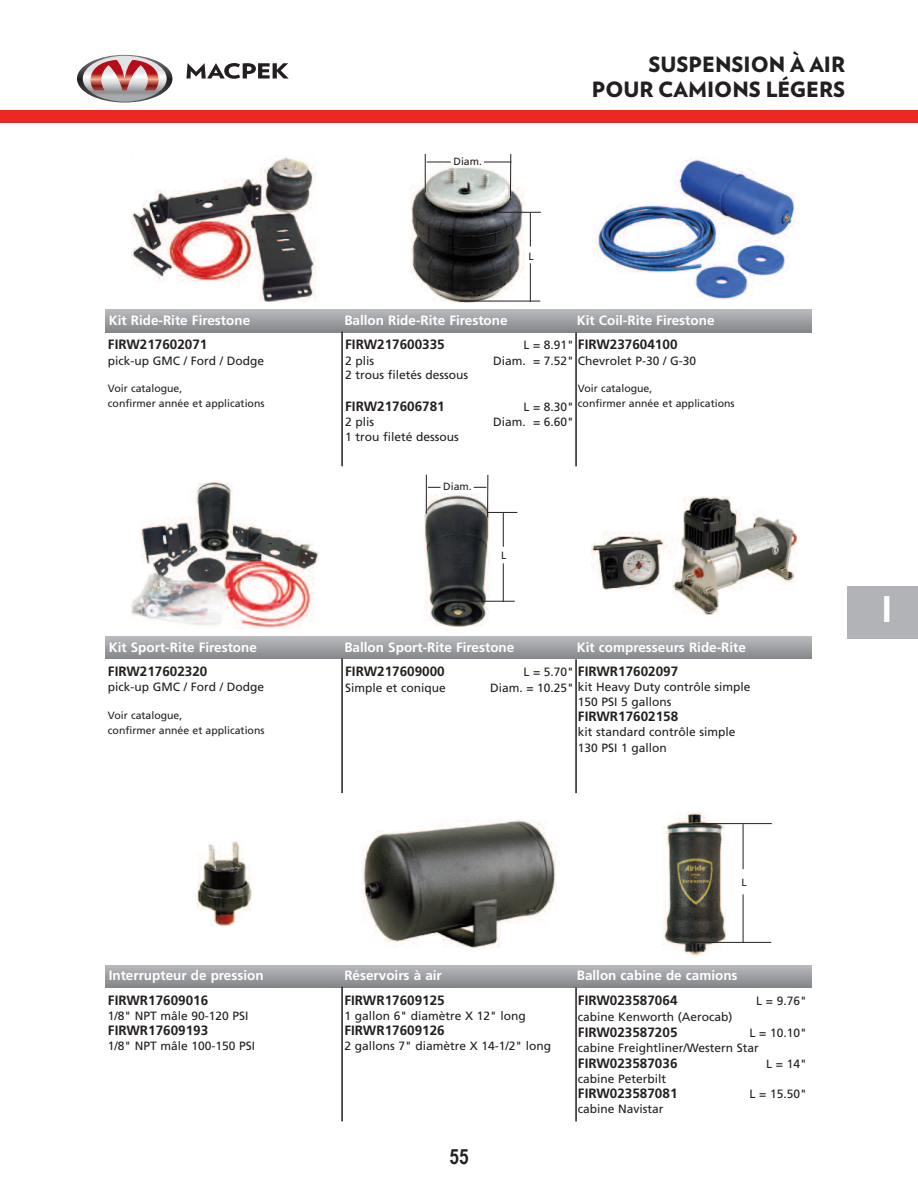
<style>
.page{position:relative;width:918px;height:1188px;background:#fff}
.page>*{position:absolute;margin:0;border:0;box-sizing:border-box;transform-origin:0 0}
.t1{font:700 36px "Arial";color:#fff}
.t2{font:900 21px/25.7px "Verlag";color:#231f20;text-align:right}
.t3{font:700 21px "Arial Narrow";color:#231f20}
.t4{font:700 13.5px "Frutiger";color:#231f20}
.t5{font:700 13.5px "Frutiger";color:#fff}
.t6{font:12px/15.6px "Frutiger";color:#231f20}
.t7{font:10.5px/14.9px "Frutiger";color:#231f20}
</style>
<div class="page">
<img style="left:132px;top:156px;width:184px;height:146px">
<img style="left:410px;top:163px;width:115px;height:140px">
<img style="left:595px;top:158px;width:200px;height:142px">
<div style="left:106px;top:310px;width:706px;height:22px;background:linear-gradient(to bottom,#b7b8bc,#888a8d)"></div>
<hr style="left:341px;top:332px;width:2px;height:134px;background:#231f20">
<hr style="left:575px;top:332px;width:2px;height:134px;background:#231f20">
<img style="left:131px;top:483px;width:188px;height:145px">
<img style="left:424px;top:494px;width:65px;height:133px">
<img style="left:592px;top:497px;width:204px;height:117px">
<div style="left:106px;top:637px;width:706px;height:22px;background:linear-gradient(to bottom,#b8b9bd,#87898c)"></div>
<hr style="left:341px;top:659px;width:2px;height:134px;background:#231f20">
<hr style="left:575px;top:659px;width:2px;height:134px;background:#231f20">
<img style="left:197px;top:842px;width:54px;height:84px">
<img style="left:363px;top:820px;width:193px;height:128px">
<img style="left:663px;top:812px;width:62px;height:143px">
<div style="left:106px;top:965px;width:706px;height:22px;background:linear-gradient(to bottom,#b8b9bd,#888a8d)"></div>
<hr style="left:341px;top:987px;width:2px;height:134px;background:#231f20">
<hr style="left:575px;top:988px;width:2px;height:133px;background:#231f20">
<svg style="left:77px;top:55px;width:95px;height:48px"></svg>
<svg style="left:186px;top:63px;width:103px;height:16px"></svg>
<div style="left:0;top:111px;width:918px;height:12px;background:#ea2924"></div>
<hr style="left:461px;top:212px;width:80px;height:1px;background:#231f20">
<hr style="left:460px;top:301px;width:80px;height:1px;background:#231f20">
<hr style="left:530px;top:213px;width:1px;height:34px;background:#231f20">
<hr style="left:530px;top:263px;width:1px;height:39px;background:#231f20">
<hr style="left:425px;top:154px;width:1px;height:39px;background:#231f20">
<hr style="left:510px;top:154px;width:1px;height:43px;background:#231f20">
<svg style="left:427px;top:162px;width:24px;height:1px"></svg>
<svg style="left:484px;top:162px;width:27px;height:1px"></svg>
<hr style="left:487px;top:512px;width:30px;height:1px;background:#231f20">
<hr style="left:458px;top:601px;width:57px;height:1px;background:#231f20">
<hr style="left:503px;top:513px;width:1px;height:34px;background:#231f20">
<hr style="left:503px;top:563px;width:1px;height:39px;background:#231f20">
<hr style="left:426px;top:475px;width:1px;height:39px;background:#231f20">
<hr style="left:487px;top:475px;width:1px;height:43px;background:#231f20">
<svg style="left:428px;top:487px;width:13px;height:1px"></svg>
<svg style="left:474px;top:487px;width:12px;height:1px"></svg>
<hr style="left:692px;top:823px;width:80px;height:1px;background:#231f20">
<hr style="left:691px;top:942px;width:80px;height:1px;background:#231f20">
<hr style="left:743px;top:824px;width:1px;height:45px;background:#231f20">
<hr style="left:743px;top:894px;width:1px;height:48px;background:#231f20">
<div style="left:847px;top:586px;width:71px;height:53px;background:#b2b3b7"></div>
<p class="t7" style="left:453px;top:155px;width:30px">Diam.</p>
<p class="t7" style="left:529px;top:249px;width:7px">L</p>
<h2 class="t2" style="left:592px;top:53px;width:255px">SUSPENSION À AIR<br>POUR CAMIONS LÉGERS</h2>
<p class="t5" style="left:109px;top:315px;width:143px">Kit Ride-Rite Firestone</p>
<p class="t5" style="left:344px;top:315px;width:165px">Ballon Ride-Rite Firestone</p>
<p class="t5" style="left:577px;top:315px;width:139px">Kit Coil-Rite Firestone</p>
<p class="t4" style="left:108px;top:339px;width:101px">FIRW217602071</p>
<p class="t6" style="left:108px;top:353px;width:158px">pick-up GMC / Ford / Dodge</p>
<p class="t7" style="left:108px;top:382px;width:158px">Voir catalogue,<br>confirmer année et applications</p>
<p class="t4" style="left:345px;top:339px;width:101px">FIRW217600335</p>
<p class="t6" style="left:523px;top:338px;width:52px">L = 8.91"</p>
<p class="t6" style="left:345px;top:353px;width:31px">2 plis</p>
<p class="t6" style="left:493px;top:353px;width:205px">Diam. = 7.52" Chevrolet P-30 / G-30</p>
<p class="t6" style="left:345px;top:368px;width:125px">2 trous filetés dessous</p>
<p class="t4" style="left:345px;top:401px;width:101px">FIRW217606781</p>
<p class="t6" style="left:523px;top:400px;width:52px">L = 8.30"</p>
<p class="t6" style="left:345px;top:415px;width:31px">2 plis</p>
<p class="t6" style="left:493px;top:415px;width:82px">Diam. = 6.60"</p>
<p class="t6" style="left:345px;top:430px;width:115px">1 trou fileté dessous</p>
<p class="t4" style="left:578px;top:339px;width:101px">FIRW237604100</p>
<p class="t7" style="left:578px;top:382px;width:158px">Voir catalogue,<br>confirmer année et applications</p>
<p class="t7" style="left:443px;top:480px;width:30px">Diam.</p>
<p class="t7" style="left:501px;top:549px;width:7px">L</p>
<p class="t5" style="left:109px;top:641px;width:150px">Kit Sport-Rite Firestone</p>
<p class="t5" style="left:344px;top:641px;width:171px">Ballon Sport-Rite Firestone</p>
<p class="t5" style="left:577px;top:641px;width:171px">Kit compresseurs Ride-Rite</p>
<p class="t4" style="left:108px;top:666px;width:101px">FIRW217602320</p>
<p class="t6" style="left:108px;top:680px;width:158px">pick-up GMC / Ford / Dodge</p>
<p class="t7" style="left:108px;top:709px;width:158px">Voir catalogue,<br>confirmer année et applications</p>
<p class="t4" style="left:345px;top:666px;width:101px">FIRW217609000</p>
<p class="t6" style="left:523px;top:665px;width:52px">L = 5.70"</p>
<p class="t6" style="left:345px;top:681px;width:102px">Simple et conique</p>
<p class="t6" style="left:490px;top:680px;width:262px">Diam. = 10.25" kit Heavy Duty contrôle simple</p>
<p class="t4" style="left:578px;top:666px;width:102px">FIRWR17602097</p>
<p class="t6" style="left:578px;top:695px;width:95px">150 PSI 5 gallons</p>
<p class="t4" style="left:578px;top:711px;width:102px">FIRWR17602158</p>
<p class="t6" style="left:578px;top:725px;width:159px">kit standard contrôle simple<br>130 PSI 1 gallon</p>
<h1 class="t1" style="left:882px;top:589px;width:12px">I</h1>
<p class="t7" style="left:742px;top:876px;width:7px">L</p>
<p class="t5" style="left:109px;top:970px;width:156px">Interrupteur de pression</p>
<p class="t5" style="left:344px;top:970px;width:99px">Réservoirs à air</p>
<p class="t5" style="left:577px;top:970px;width:162px">Ballon cabine de camions</p>
<p class="t4" style="left:108px;top:994px;width:102px">FIRWR17609016</p>
<p class="t6" style="left:108px;top:1009px;width:142px">1/8" NPT mâle 90-120 PSI</p>
<p class="t4" style="left:108px;top:1025px;width:102px">FIRWR17609193</p>
<p class="t6" style="left:108px;top:1039px;width:149px">1/8" NPT mâle 100-150 PSI</p>
<p class="t4" style="left:344px;top:994px;width:102px">FIRWR17609125</p>
<p class="t6" style="left:344px;top:1009px;width:183px">1 gallon 6" diamètre X 12" long</p>
<p class="t4" style="left:344px;top:1025px;width:102px">FIRWR17609126</p>
<p class="t6" style="left:344px;top:1039px;width:208px">2 gallons 7" diamètre X 14-1/2" long</p>
<h2 class="t3" style="left:449px;top:1145px;width:21px">55</h2>
<p class="t4" style="left:578px;top:994px;width:101px">FIRW023587064</p>
<p class="t6" style="left:756px;top:993px;width:52px">L = 9.76"</p>
<p class="t6" style="left:578px;top:1010px;width:156px">cabine Kenworth (Aerocab)</p>
<p class="t4" style="left:578px;top:1027px;width:101px">FIRW023587205</p>
<p class="t6" style="left:578px;top:1026px;width:230px;line-height:15.1px;text-indent:172px">L = 10.10" cabine Freightliner/Western Star</p>
<p class="t4" style="left:578px;top:1057px;width:101px">FIRW023587036</p>
<p class="t6" style="left:766px;top:1056px;width:42px">L = 14"</p>
<p class="t6" style="left:578px;top:1072px;width:90px">cabine Peterbilt</p>
<p class="t4" style="left:578px;top:1088px;width:101px">FIRW023587081</p>
<p class="t6" style="left:749px;top:1087px;width:59px">L = 15.50"</p>
<p class="t6" style="left:578px;top:1102px;width:87px">cabine Navistar</p>
</div>
